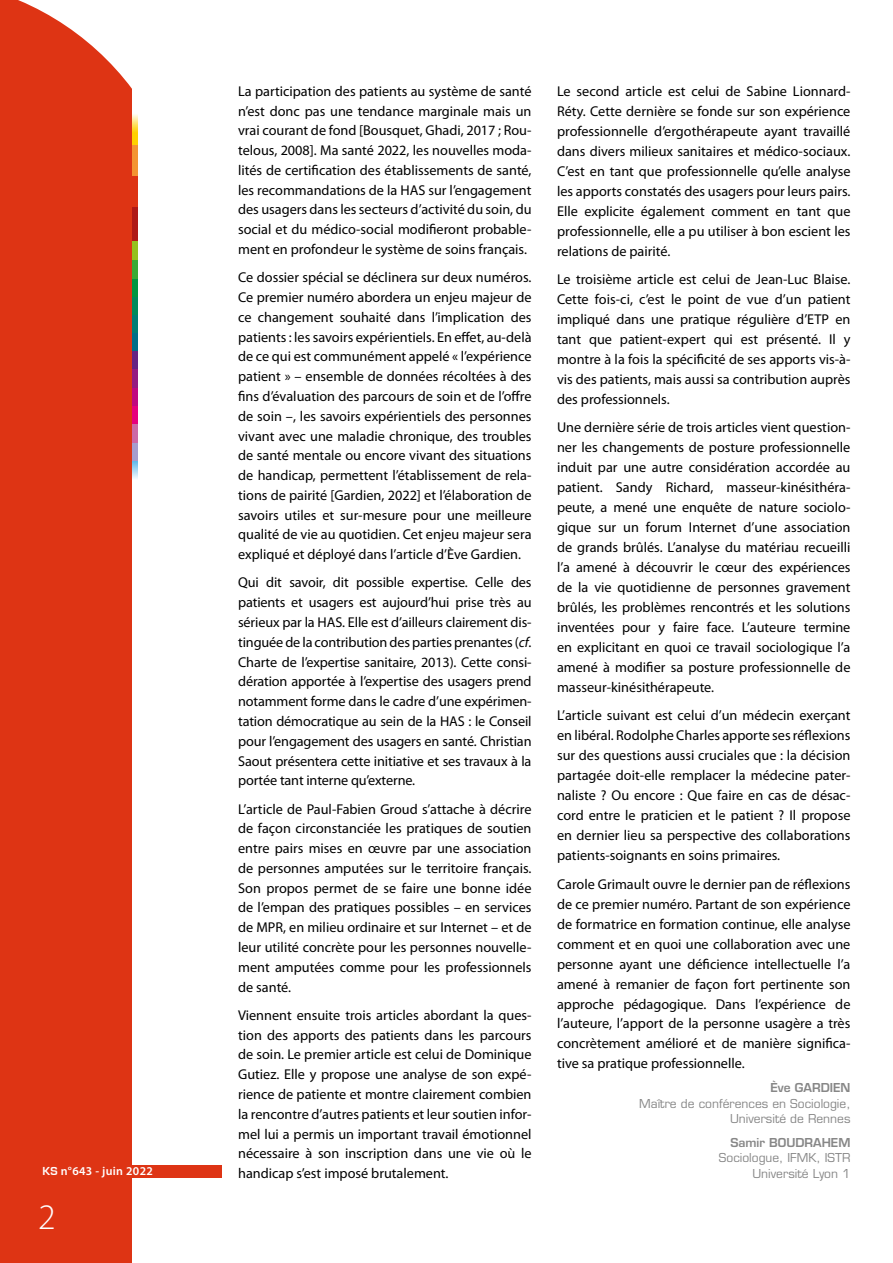
<style>
.page{position:relative;width:893px;height:1263px;background:#fff}
.page>*{position:absolute;margin:0;border:0;box-sizing:border-box;transform-origin:0 0}
.t1{font:300 36px "Myriad Pro";color:#fff}
.t2{font:14.25px/19.8px "Myriad Pro";color:#000;text-align:justify}
.t3{font:12px/15.5px "Eurostile";color:#878787;text-align:right}
.t4{font:600 12px "Eurostile";color:#878787}
.t5{font:600 12px "Myriad Pro";letter-spacing:.025em;color:#fff}
.s1{font-style:italic}
.s2{font-family:"Eurostile";font-weight:700}
</style>
<div class="page">
<div style="left:132px;top:333px;width:6px;height:18px;background:#006e88"></div>
<div style="left:132px;top:315px;width:6px;height:18px;background:#007d75"></div>
<div style="left:132px;top:296px;width:6px;height:19px;background:#008a5b"></div>
<div style="left:132px;top:278px;width:6px;height:18px;background:#009641"></div>
<div style="left:132px;top:260px;width:6px;height:18px;background:#3aaa35"></div>
<div style="left:132px;top:242px;width:6px;height:18px;background:#95c11f"></div>
<div style="left:132px;top:351px;width:6px;height:19px;background:#662383"></div>
<div style="left:132px;top:370px;width:6px;height:18px;background:#951b81"></div>
<div style="left:132px;top:388px;width:6px;height:18px;background:#c00880"></div>
<div style="left:132px;top:406px;width:6px;height:19px;background:#e6007d"></div>
<div style="left:132px;top:425px;width:6px;height:18px;background:#cc69a6"></div>
<div style="left:132px;top:443px;width:6px;height:18px;background:#a69dcd"></div>
<svg style="left:132px;top:461px;width:6px;height:18px"></svg>
<div style="left:0;top:0;width:132px;height:1263px;background:#de3414"></div>
<svg style="left:18px;top:0;width:120px;height:242px"></svg>
<div style="left:0;top:1165px;width:221px;height:13px;background:#de3414"></div>
<p class="t2" style="left:238px;top:81px;width:295px">La participation des patients au système de santé n’est donc pas une tendance marginale mais un vrai courant de fond [Bousquet, Ghadi, 2017 ; Rou&shy;telous, 2008]. Ma santé 2022, les nouvelles moda&shy;lités de certification des établissements de santé, les recommandations de la HAS sur l’engagement des usagers dans les secteurs d’activité du soin, du social et du médico-social modifieront probable&shy;ment en profondeur le système de soins français.</p>
<p class="t2" style="left:238px;top:267px;width:295px">Ce dossier spécial se déclinera sur deux numéros.<br>Ce premier numéro abordera un enjeu majeur de ce changement souhaité dans l’implication des patients : les savoirs expérientiels. En effet, au-delà de ce qui est communément appelé « l’expérience patient » – ensemble de données récoltées à des fins d’évaluation des parcours de soin et de l’offre de soin –, les savoirs expérientiels des personnes vivant avec une maladie chronique, des troubles de santé mentale ou encore vivant des situations de handicap, permettent l’établissement de rela&shy;tions de pairité [Gardien, 2022] et l’élaboration de savoirs utiles et sur-mesure pour une meilleure qualité de vie au quotidien. Cet enjeu majeur sera expliqué et déployé dans l’article d’Ève Gardien.</p>
<p class="t2" style="left:238px;top:573px;width:295px">Qui dit savoir, dit possible expertise. Celle des patients et usagers est aujourd’hui prise très au sérieux par la HAS. Elle est d’ailleurs clairement dis&shy;tinguée de la contribution des parties prenantes (<span class="s1">cf</span>.<br>Charte de l’expertise sanitaire, 2013). Cette consi&shy;dération apportée à l’expertise des usagers prend notamment forme dans le cadre d’une expérimen&shy;tation démocratique au sein de la HAS : le Conseil pour l’engagement des usagers en santé. Christian Saout présentera cette initiative et ses travaux à la portée tant interne qu’externe.</p>
<p class="t2" style="left:238px;top:799px;width:295px">L’article de Paul-Fabien Groud s’attache à décrire de façon circonstanciée les pratiques de soutien entre pairs mises en œuvre par une association de personnes amputées sur le territoire français.<br>Son propos permet de se faire une bonne idée de l’empan des pratiques possibles – en services de MPR, en milieu ordinaire et sur Internet – et de leur utilité concrète pour les personnes nouvelle&shy;ment amputées comme pour les professionnels de santé.</p>
<p class="t2" style="left:238px;top:1005px;width:295px">Viennent ensuite trois articles abordant la ques&shy;tion des apports des patients dans les parcours de soin. Le premier article est celui de Dominique Gutiez. Elle y propose une analyse de son expé&shy;rience de patiente et montre clairement combien la rencontre d’autres patients et leur soutien infor&shy;mel lui a permis un important travail émotionnel nécessaire à son inscription dans une vie où le handicap s’est imposé brutalement.</p>
<p class="t2" style="left:557px;top:81px;width:295px">Le second article est celui de Sabine Lionnard-Réty. Cette dernière se fonde sur son expérience professionnelle d’ergothérapeute ayant travaillé dans divers milieux sanitaires et médico-sociaux.<br>C’est en tant que professionnelle qu’elle analyse les apports constatés des usagers pour leurs pairs.<br>Elle explicite également comment en tant que professionnelle, elle a pu utiliser à bon escient les relations de pairité.</p>
<p class="t2" style="left:557px;top:269px;width:295px">Le troisième article est celui de Jean-Luc Blaise.<br>Cette fois-ci, c’est le point de vue d’un patient impliqué dans une pratique régulière d’ETP en tant que patient-expert qui est présenté. Il y montre à la fois la spécificité de ses apports vis-à&shy;vis des patients, mais aussi sa contribution auprès des professionnels.</p>
<p class="t2" style="left:557px;top:417px;width:295px">Une dernière série de trois articles vient question&shy;ner les changements de posture professionnelle induit par une autre considération accordée au patient. Sandy Richard, masseur-kinésithéra&shy;peute, a mené une enquête de nature sociolo&shy;gique sur un forum Internet d’une association de grands brûlés. L’analyse du matériau recueilli l’a amené à découvrir le cœur des expériences de la vie quotidienne de personnes gravement brûlés, les problèmes rencontrés et les solutions inventées pour y faire face. L’auteure termine en explicitant en quoi ce travail sociologique l’a amené à modifier sa posture professionnelle de masseur-kinésithérapeute.</p>
<p class="t2" style="left:557px;top:705px;width:295px">L’article suivant est celui d’un médecin exerçant en libéral. Rodolphe Charles apporte ses réflexions sur des questions aussi cruciales que : la décision partagée doit-elle remplacer la médecine pater&shy;naliste ? Ou encore : Que faire en cas de désac&shy;cord entre le praticien et le patient ? Il propose en dernier lieu sa perspective des collaborations patients-soignants en soins primaires.</p>
<p class="t2" style="left:557px;top:874px;width:295px">Carole Grimault ouvre le dernier pan de réflexions de ce premier numéro. Partant de son expérience de formatrice en formation continue, elle analyse comment et en quoi une collaboration avec une personne ayant une déficience intellectuelle l’a amené à remanier de façon fort pertinente son approche pédagogique. Dans l’expérience de l’auteure, l’apport de la personne usagère a très concrètement amélioré et de manière significa&shy;tive sa pratique professionnelle.</p>
<p class="t4" style="left:770px;top:1080px;width:81px">Ève GARDIEN</p>
<p class="t3" style="left:639px;top:1095px;width:213px">Maître de conférences en Sociologie,<br>Université de Rennes</p>
<p class="t4" style="left:730px;top:1135px;width:122px">Samir BOUDRAHEM</p>
<p class="t3" style="left:719px;top:1150px;width:133px">Sociologue, IFMK, ISTR</p>
<p class="t5" style="left:43px;top:1164px;width:112px"><span class="s2">KS</span> n°643 - juin 2022</p>
<p class="t3" style="left:752px;top:1166px;width:99px">Université Lyon 1</p>
<h1 class="t1" style="left:38px;top:1195px;width:19px">2</h1>
</div>
